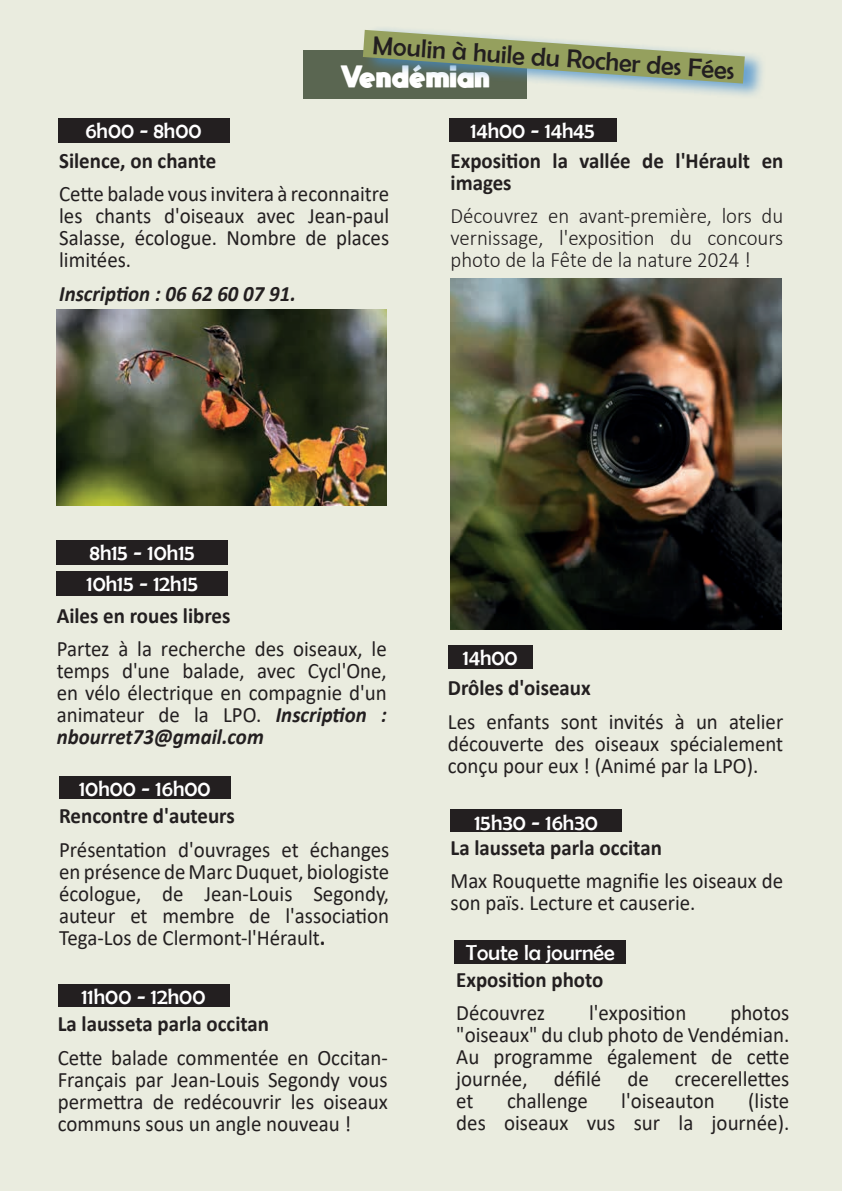
<style>
.page{position:relative;width:842px;height:1191px;background:#eaecdf}
.page>*{position:absolute;margin:0;border:0;box-sizing:border-box;transform-origin:0 0}
.t1{font:26px "Berlin Sans FB";color:#231f20}
.t2{font:22px/22px "Calibri";color:#231f20;text-align:justify;scale:.95 1}
.t3{font:700 22px/22px "Calibri";color:#231f20;scale:.95 1}
.t4{font:300 22px/22px "Calibri";color:#231f20;text-align:justify;scale:.95 1}
.t5{font:22px/30.6px "Berlin Sans FB";color:#fff}
.t6{font:italic 700 22px "Calibri";color:#231f20;scale:.95 1}
.t7{font:800 22px "moon get";letter-spacing:.02em;color:#fff}
.s1{font-weight:700;font-style:italic}
.s2{font-weight:700}
</style>
<div class="page">
<div style="left:58px;top:118px;width:171px;height:24px;background:#231f20"></div>
<div style="left:449px;top:118px;width:168px;height:24px;background:#231f20"></div>
<div style="left:57px;top:540px;width:171px;height:25px;background:#231f20"></div>
<div style="left:57px;top:571px;width:171px;height:24px;background:#231f20"></div>
<div style="left:59px;top:776px;width:172px;height:22px;background:#231f20"></div>
<div style="left:448px;top:645px;width:85px;height:23px;background:#231f20"></div>
<div style="left:450px;top:810px;width:172px;height:22px;background:#231f20"></div>
<div style="left:58px;top:984px;width:171px;height:22px;background:#231f20"></div>
<div style="left:454px;top:939px;width:172px;height:24px;background:#231f20"></div>
<img style="left:57px;top:309px;width:330px;height:197px">
<img style="left:451px;top:278px;width:331px;height:351px">
<div style="left:303px;top:50px;width:224px;height:49px;background:#5a6651"></div>
<div style="left:364px;top:25px;width:402px;height:74px;background:#448dcb;opacity:.75"></div>
<svg style="left:363px;top:30px;width:382px;height:54px"></svg>
<p class="t1" style="left:374px;top:30px;width:364px;rotate:4deg">Moulin à huile du Rocher des Fées</p>
<p class="t7" style="left:341px;top:63px;width:151px">Vendémian</p>
<p class="t5" style="left:85px;top:115px;width:118px">6h00 - 8h00</p>
<p class="t5" style="left:471px;top:115px;width:126px">14h00 - 14h45</p>
<p class="t3" style="left:59px;top:149px;width:167px">Silence, on chante</p>
<p class="t2" style="left:59px;top:182px;width:349px">Cette balade vous invitera à reconnaitre les chants d'oiseaux avec Jean-paul Salasse, écologue. Nombre de places limitées.</p>
<p class="t6" style="left:59px;top:278px;width:251px">Inscription : 06 62 60 07 91.</p>
<p class="t3" style="left:451px;top:149px;width:352px">Exposition la vallée de l'Hérault en images</p>
<p class="t4" style="left:451px;top:205px;width:352px">Découvrez en avant-première, lors du vernissage, l'exposition du concours photo de la Fête de la nature 2024 !</p>
<p class="t5" style="left:87px;top:537px;width:113px">8h15 - 10h15<br>10h15 - 12h15</p>
<p class="t3" style="left:57px;top:604px;width:184px">Ailes en roues libres</p>
<p class="t2" style="left:57px;top:637px;width:349px">Partez à la recherche des oiseaux, le temps d'une balade, avec Cycl'One, en vélo électrique en compagnie d'un animateur de la LPO. <span class="s1">Inscription : nbourret73@gmail.com</span></p>
<p class="t5" style="left:79px;top:773px;width:133px">10h00 - 16h00</p>
<p class="t3" style="left:59px;top:804px;width:186px">Rencontre d'auteurs</p>
<p class="t2" style="left:59px;top:837px;width:349px">Présentation d'ouvrages et échanges en présence de Marc Duquet, biologiste écologue, de Jean-Louis Segondy, auteur et membre de l'association Tega-Los de Clermont-l'Hérault<span class="s2">.</span></p>
<p class="t5" style="left:81px;top:980px;width:126px">11h00 - 12h00</p>
<p class="t3" style="left:58px;top:1012px;width:224px">La lausseta parla occitan</p>
<p class="t2" style="left:58px;top:1045px;width:349px">Cette balade commentée en Occitan-Français par Jean-Louis Segondy vous permettra de redécouvrir les oiseaux communs sous un angle nouveau !</p>
<p class="t5" style="left:463px;top:642px;width:56px">14h00</p>
<p class="t3" style="left:448px;top:676px;width:152px">Drôles d'oiseaux</p>
<p class="t2" style="left:448px;top:710px;width:355px">Les enfants sont invités à un atelier découverte des oiseaux spécialement conçu pour eux ! (Animé par la LPO).</p>
<p class="t5" style="left:474px;top:806px;width:125px">15h30 - 16h30</p>
<p class="t3" style="left:451px;top:836px;width:224px">La lausseta parla occitan</p>
<p class="t2" style="left:451px;top:869px;width:352px">Max Rouquette magnifie les oiseaux de son païs. Lecture et causerie.</p>
<p class="t5" style="left:466px;top:936px;width:151px">Toute la journée</p>
<p class="t3" style="left:456px;top:968px;width:156px">Exposition photo</p>
<p class="t2" style="left:456px;top:1001px;width:95px">Découvrez</p>
<p class="t2" style="left:589px;top:1001px;width:104px">l'exposition</p>
<p class="t2" style="left:456px;top:1001px;width:352px;text-indent:274px">photos "oiseaux" du club photo de Vendémian.<br>Au programme également de cette journée, défilé de crecerellettes et</p>
<p class="t2" style="left:456px;top:1089px;width:352px;text-align:right">(liste<br>des oiseaux vus sur la journée).</p>
<p class="t2" style="left:507px;top:1089px;width:87px">challenge</p>
<p class="t2" style="left:621px;top:1089px;width:100px">l'oiseauton</p>
</div>
